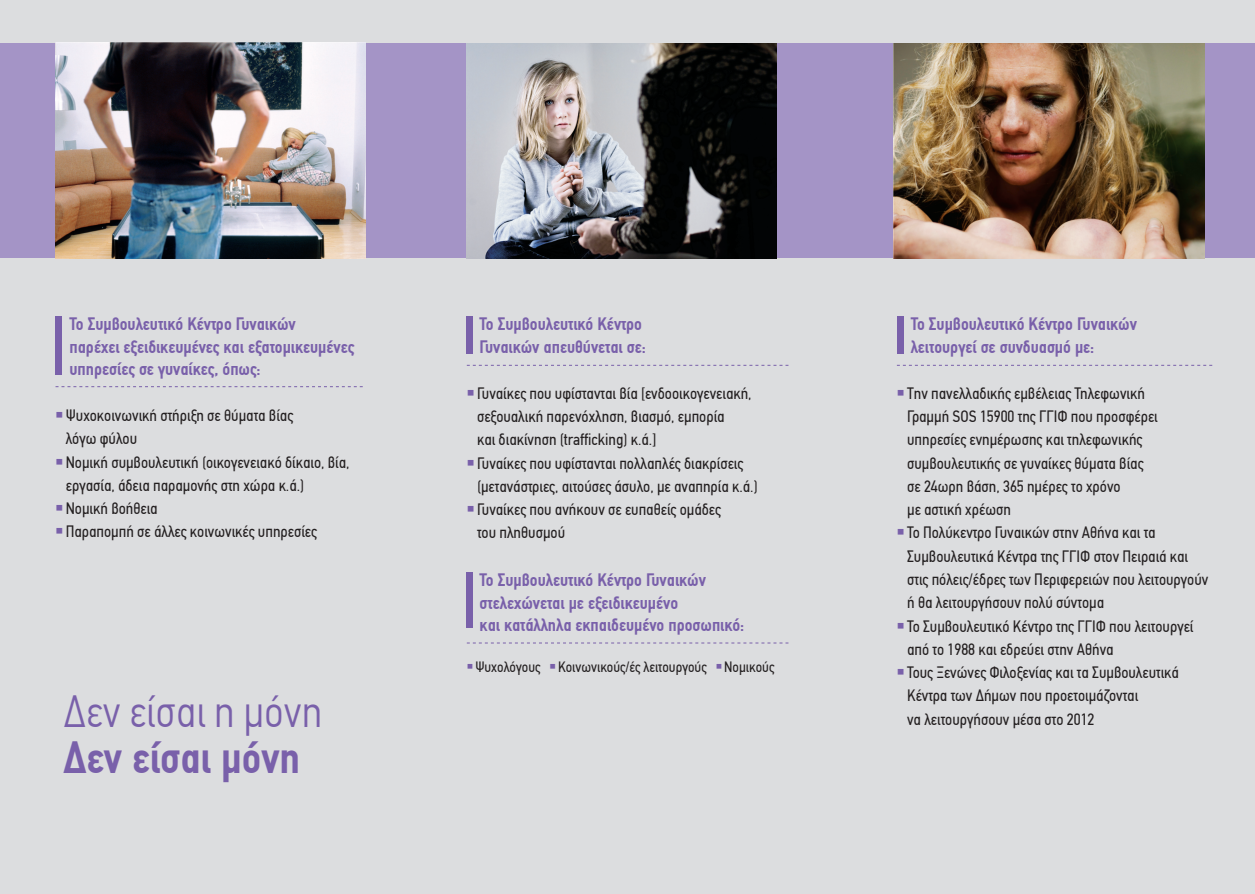
<style>
.page{position:relative;width:1255px;height:894px;background:#fff}
.page>*{position:absolute;margin:0;border:0;box-sizing:border-box;transform-origin:0 0}
.t1{font:300 condensed 45.15px "PF Din Text";color:#7960aa}
.t2{font:700 condensed 45.15px "PF Din Text";color:#7960aa}
.t3{font:700 condensed 18px/22.5px "PF Din Text";color:#7960aa}
.t4{font:condensed 16.5px/23.2px "PF Din Text";color:#231f20}
.t5{font:condensed 15px "PF Din Text";color:#231f20}
</style>
<div class="page">
<div style="left:0;top:0;width:1254px;height:893px;background:#dcdddf"></div>
<div style="left:0;top:44px;width:1254px;height:214px;background:#a494c6"></div>
<div style="left:56px;top:316px;width:6px;height:59px;background:#7960aa"></div>
<div style="left:466px;top:572px;width:7px;height:56px;background:#7960aa"></div>
<div style="left:466px;top:316px;width:7px;height:38px;background:#7960aa"></div>
<div style="left:896px;top:316px;width:6px;height:38px;background:#7960aa"></div>
<img style="left:56px;top:43px;width:309px;height:215px">
<img style="left:893px;top:44px;width:310px;height:214px">
<svg style="left:466px;top:365px;width:322px;height:1px"></svg>
<svg style="left:466px;top:642px;width:322px;height:1px"></svg>
<svg style="left:896px;top:365px;width:315px;height:1px"></svg>
<svg style="left:56px;top:386px;width:307px;height:1px"></svg>
<img style="left:466px;top:44px;width:310px;height:214px">
<p class="t3" style="left:69px;top:312px;width:286px">Το Συμβουλευτικό Κέντρο Γυναικών<br>παρέχει εξειδικευμένες και εξατομικευμένες υπηρεσίες σε γυναίκες, όπως:</p>
<p class="t4" style="left:66px;top:404px;width:229px;text-indent:-10px"><sup>■</sup> Ψυχοκοινωνική στήριξη σε θύματα βίας λόγω φύλου</p>
<p class="t4" style="left:66px;top:450px;width:285px;text-indent:-10px"><sup>■</sup> Νομική συμβουλευτική (οικογενειακό δίκαιο, βία, εργασία, άδεια παραμονής στη χώρα κ.ά.)</p>
<p class="t4" style="left:56px;top:497px;width:104px"><sup>■</sup> Νομική βοήθεια</p>
<p class="t4" style="left:56px;top:520px;width:263px"><sup>■</sup> Παραπομπή σε άλλες κοινωνικές υπηρεσίες</p>
<h1 class="t1" style="left:63px;top:685px;width:260px">Δεν είσαι η μόνη</h1>
<h1 class="t2" style="left:63px;top:730px;width:238px">Δεν είσαι μόνη</h1>
<p class="t3" style="left:479px;top:312px;width:168px">Το Συμβουλευτικό Κέντρο<br>Γυναικών απευθύνεται σε:</p>
<p class="t3" style="left:910px;top:312px;width:228px">Το Συμβουλευτικό Κέντρο Γυναικών λειτουργεί σε συνδυασμό με:</p>
<p class="t4" style="left:906px;top:381px;width:252px;text-indent:-10px"><sup>■</sup> Tην πανελλαδικής εμβέλειας Τηλεφωνική Γραμμή SOS 15900 της ΓΓΙΦ που προσφέρει υπηρεσίες ενημέρωσης και τηλεφωνικής συμβουλευτικής σε γυναίκες θύματα βίας σε 24ωρη βάση, 365 ημέρες το χρόνο<br>με αστική χρέωση</p>
<p class="t4" style="left:906px;top:521px;width:303px;text-indent:-10px"><sup>■</sup> Το Πολύκεντρο Γυναικών στην Αθήνα και τα Συμβουλευτικά Κέντρα της ΓΓΙΦ στον Πειραιά και στις πόλεις/έδρες των Περιφερειών που λειτουργούν ή θα λειτουργήσουν πολύ σύντομα</p>
<p class="t4" style="left:906px;top:614px;width:288px;text-indent:-10px"><sup>■</sup> Το Συμβουλευτικό Κέντρο της ΓΓΙΦ που λειτουργεί από το 1988 και εδρεύει στην Αθήνα</p>
<p class="t4" style="left:906px;top:660px;width:273px;text-indent:-10px"><sup>■</sup> Τους Ξενώνες Φιλοξενίας και τα Συμβουλευτικά<br>Κέντρα των Δήμων που προετοιμάζονται</p>
<p class="t4" style="left:477px;top:381px;width:276px;text-indent:-10px"><sup>■</sup> Γυναίκες που υφίστανται βία [ενδοοικογενειακή, σεξουαλική παρενόχληση, βιασμό, εμπορία<br>και διακίνηση (trafficking) κ.ά.]</p>
<p class="t4" style="left:477px;top:451px;width:282px;text-indent:-10px"><sup>■</sup> Γυναίκες που υφίστανται πολλαπλές διακρίσεις (μετανάστριες, αιτούσες άσυλο, με αναπηρία κ.ά.)</p>
<p class="t4" style="left:477px;top:498px;width:245px;text-indent:-10px"><sup>■</sup> Γυναίκες που ανήκουν σε ευπαθείς ομάδες του πληθυσμού</p>
<p class="t3" style="left:479px;top:568px;width:266px">Το Συμβουλευτικό Κέντρο Γυναικών στελεχώνεται με εξειδικευμένο<br>και κατάλληλα εκπαιδευμένο προσωπικό:</p>
<p class="t5" style="left:466px;top:658px;width:309px"><sup>■</sup> Ψυχολόγους <sup>■</sup> Κοινωνικούς/ές λειτουργούς <sup>■</sup> Νομικούς</p>
<p class="t4" style="left:906px;top:707px;width:189px">να λειτουργήσουν μέσα στο 2012</p>
</div>
